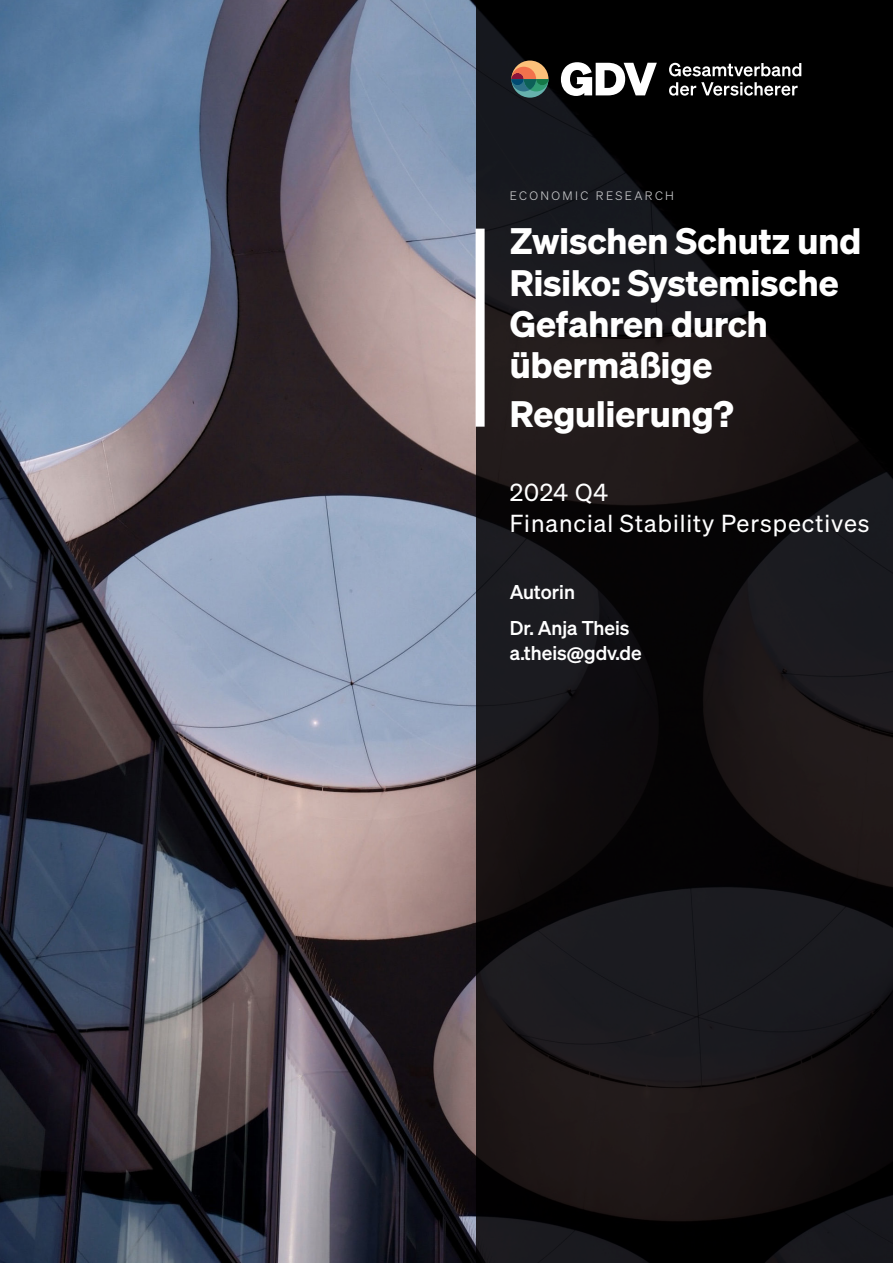
<style>
.page{position:relative;width:893px;height:1263px;background:#fff}
.page>*{position:absolute;margin:0;border:0;box-sizing:border-box;transform-origin:0 0}
._23-titel-m-head-neg{font:36px/41.4px "Sohne Dreiviertelfett";color:#fff}
._23-titel-subline-neg{font:24px/31.5px "Sohne Buch";letter-spacing:.04em;color:#fff}
._23-titel-autorenzeile{font:19.5px/24.8px "Sohne Kraftig";color:#fff}
._23-titel-dachzeile-halb-neg{font:12px "Sohne Leicht";letter-spacing:.2em;color:#c7c8ca}
</style>
<div class="page">
<img style="left:0;top:0;width:476px;height:1263px">
<svg style="left:476px;top:0;width:417px;height:1263px;background:#120f11"></svg>
<div style="left:476px;top:229px;width:9px;height:198px;background:#fff"></div>
<svg style="left:669px;top:63px;width:132px;height:13px"></svg>
<svg style="left:669px;top:82px;width:129px;height:14px"></svg>
<svg style="left:561px;top:62px;width:96px;height:34px"></svg>
<svg style="left:511px;top:61px;width:37px;height:37px"></svg>
<p class="_23-titel-dachzeile-halb-neg" style="left:510px;top:189px;width:166px">ECONOMIC RESEARCH</p>
<p class="_23-titel-m-head-neg" style="left:510px;top:219px;width:353px">Zwischen Schutz und<br>Risiko: Systemische<br>Gefahren durch übermäßige</p>
<p class="_23-titel-m-head-neg" style="left:510px;top:392px;width:225px">Regulierung?</p>
<p class="_23-titel-subline-neg" style="left:510px;top:476px;width:361px">2024 Q4<br>Financial Stability Perspectives</p>
<p class="_23-titel-autorenzeile" style="left:510px;top:579px;width:67px">Autorin</p>
<p class="_23-titel-autorenzeile" style="left:510px;top:615px;width:133px">Dr. Anja Theis a.theis@gdv.de</p>
</div>
